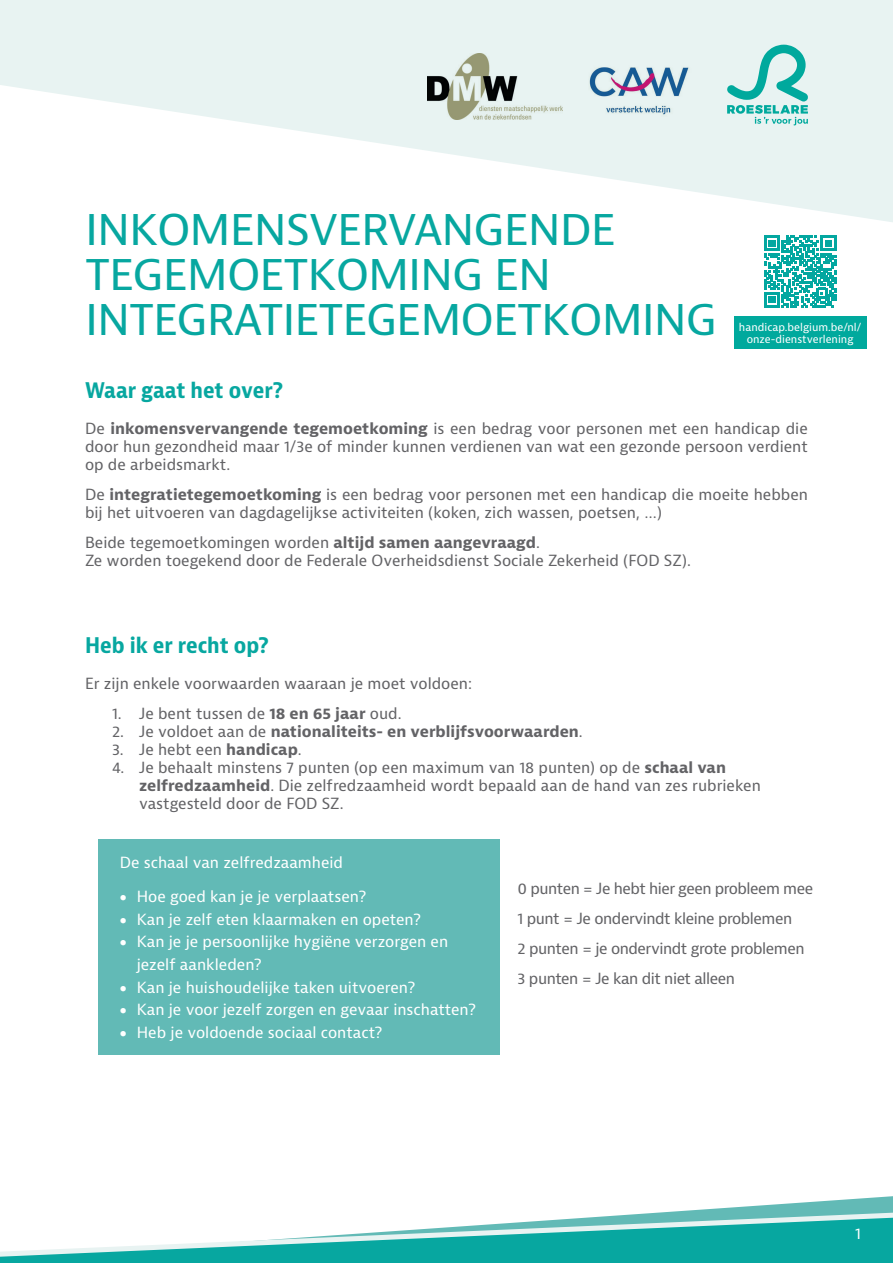
<style>
.page{position:relative;width:893px;height:1263px;background:#fff}
.page>*{position:absolute;margin:0;border:0;box-sizing:border-box;transform-origin:0 0}
.t1{font:45px/45px "Bernina Sans";letter-spacing:-.025em;color:#07a7a0}
.t2{font:700 condensed 21px "Bernina Sans";color:#07a7a0}
.t3{font:15px/18px "Bernina Sans";color:#636366}
.t4{font:15px/22.5px "Bernina Sans";color:#fff}
.t5{font:15px/30px "Bernina Sans";letter-spacing:-.03em;color:#636366}
.t6{font:700 15px "Bernina Sans";color:#636366}
.t7{font:10.5px/12px "Bernina Sans";color:#fff;text-align:center}
.s1{font-weight:700}
.s2{font-weight:400}
</style>
<div class="page">
<svg style="left:668px;top:1196px;width:225px;height:16px"></svg>
<svg style="left:611px;top:1212px;width:282px;height:4px"></svg>
<svg style="left:0;top:1216px;width:893px;height:47px"></svg>
<svg style="left:0;top:0;width:893px;height:222px;fill:#e8f3f2"></svg>
<div style="left:99px;top:839px;width:401px;height:216px;background:#62bab6"></div>
<img style="left:577px;top:53px;width:128px;height:77px">
<img style="left:427px;top:53px;width:136px;height:66px">
<svg style="left:764px;top:236px;width:72px;height:71px"></svg>
<svg style="left:727px;top:45px;width:81px;height:80px;background:#9fdbd7"></svg>
<div style="left:734px;top:316px;width:132px;height:32px;background:#00a99d"></div>
<h1 class="t1" style="left:85px;top:207px;width:633px">INKOMENSVERVANGENDE<br>TEGEMOETKOMING EN<br>INTEGRATIETEGEMOETKOMING</h1>
<p class="t7" style="left:739px;top:321px;width:124px">handicap.belgium.be/nl/ onze-dienstverlening</p>
<h2 class="t2" style="left:85px;top:377px;width:200px">Waar gaat het over?</h2>
<p class="t3" style="left:85px;top:419px;width:724px;text-align:justify">De <span class="s1">inkomensvervangende tegemoetkoming</span> is een bedrag voor personen met een handicap die door hun gezondheid maar 1/3e of minder kunnen verdienen van wat een gezonde persoon verdient op de arbeidsmarkt.</p>
<p class="t3" style="left:85px;top:485px;width:724px">De <span class="s1">integratietegemoetkoming</span> is een bedrag voor personen met een handicap die moeite hebben bij het uitvoeren van dagdagelijkse activiteiten (koken, zich wassen, poetsen, …)</p>
<p class="t3" style="left:85px;top:533px;width:607px">Beide tegemoetkomingen worden <span class="s1">altijd samen aangevraagd</span>.<br>Ze worden toegekend door de Federale Overheidsdienst Sociale Zekerheid (FOD SZ).</p>
<h2 class="t2" style="left:85px;top:632px;width:185px">Heb ik er recht op?</h2>
<p class="t3" style="left:85px;top:674px;width:389px">Er zijn enkele voorwaarden waaraan je moet voldoen:</p>
<p class="t3" style="left:112px;top:704px;width:291px">1. Je bent tussen de <span class="s1">18 en 65 jaar</span> oud.</p>
<p class="t6" style="left:112px;top:721px;width:472px"><span class="s2">2. Je voldoet aan de</span> nationaliteits- en verblijfsvoorwaarden<span class="s2">.</span></p>
<p class="t3" style="left:112px;top:740px;width:191px">3. Je hebt een <span class="s1">handicap</span>.</p>
<p class="t3" style="left:139px;top:758px;width:623px;text-indent:-27px">4. Je behaalt minstens 7 punten (op een maximum van 18 punten) op de <span class="s1">schaal van zelfredzaamheid</span>. Die zelfredzaamheid wordt bepaald aan de hand van zes rubrieken vastgesteld door de FOD SZ.</p>
<p class="t4" style="left:120px;top:851px;width:225px">De schaal van zelfredzaamheid</p>
<p class="t4" style="left:120px;top:886px;width:248px">• Hoe goed kan je je verplaatsen?</p>
<p class="t4" style="left:120px;top:908px;width:303px">• Kan je zelf eten klaarmaken en opeten?</p>
<p class="t4" style="left:137px;top:931px;width:313px;text-indent:-17px">• Kan je je persoonlijke hygiëne verzorgen en jezelf aankleden?</p>
<p class="t4" style="left:120px;top:976px;width:297px">• Kan je huishoudelijke taken uitvoeren?</p>
<p class="t4" style="left:120px;top:998px;width:358px">• Kan je voor jezelf zorgen en gevaar inschatten?</p>
<p class="t4" style="left:120px;top:1021px;width:264px">• Heb je voldoende sociaal contact?</p>
<p class="t5" style="left:518px;top:874px;width:297px">0 punten = Je hebt hier geen probleem mee 1 punt = Je ondervindt kleine problemen<br>2 punten = je ondervindt grote problemen 3 punten = Je kan dit niet alleen</p>
<p class="t4" style="left:855px;top:1223px;width:7px">1</p>
</div>
